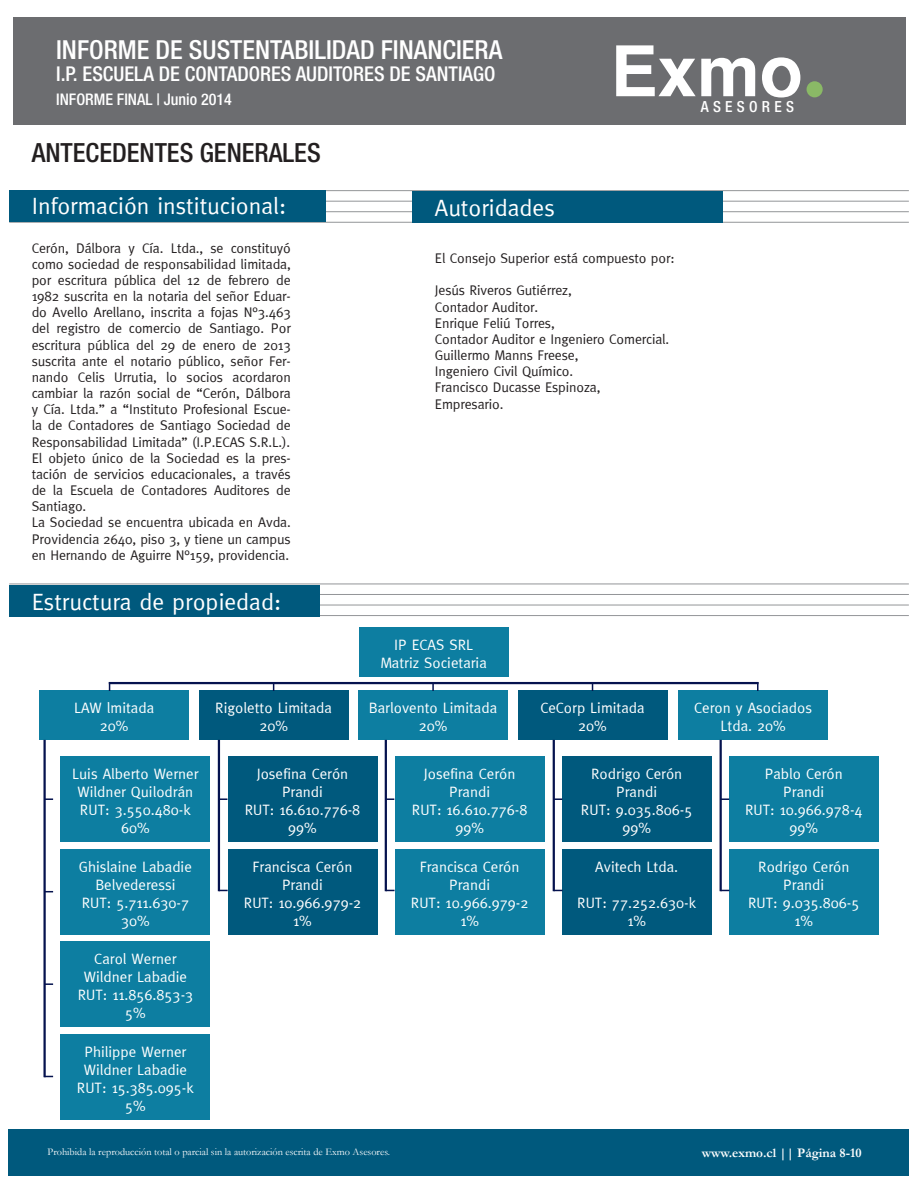
<style>
.page{position:relative;width:918px;height:1188px;background:#fff}
.page>*{position:absolute;margin:0;border:0;box-sizing:border-box;transform-origin:0 0}
.t1{font:500 condensed 26.4px "Helvetica Neue";color:#231f20}
.t2{font:500 condensed 26.25px "Helvetica Neue";color:#fff}
.t3{font:23.55px "Meta Normal";color:#fff}
.t4{font:500 condensed 20.4px "Helvetica Neue";color:#fff}
.t5{font:500 condensed 16.05px "Helvetica Neue";color:#fff}
.t6{font:500 condensed 15.3px "Helvetica Neue";letter-spacing:.28em;color:#fff}
.t7{font:15px/18px "Meta Normal";color:#fff;text-align:center}
.t8{font:13.95px/16.2px "Meta Normal";letter-spacing:-.01em;color:#231f20}
.t9{font:700 13.2px "Garamond";color:#fff}
.t10{font:10.35px "Garamond";color:#fff}
</style>
<div class="page">
<hr style="left:9px;top:584px;width:900px;height:1px;background:#939598">
<hr style="left:9px;top:594px;width:900px;height:1px;background:#939598">
<hr style="left:9px;top:605px;width:900px;height:1px;background:#939598">
<hr style="left:9px;top:615px;width:900px;height:1px;background:#939598">
<hr style="left:9px;top:190px;width:900px;height:1px;background:#939598">
<hr style="left:9px;top:201px;width:900px;height:1px;background:#939598">
<hr style="left:9px;top:211px;width:900px;height:1px;background:#939598">
<hr style="left:9px;top:222px;width:900px;height:1px;background:#939598">
<div style="left:9px;top:190px;width:317px;height:32px;background:#00597d"></div>
<div style="left:9px;top:585px;width:311px;height:32px;background:#00597d"></div>
<div style="left:412px;top:191px;width:311px;height:32px;background:#00597d"></div>
<div style="left:9px;top:1130px;width:900px;height:46px;background:#00597d"></div>
<div style="left:13px;top:18px;width:893px;height:107px;background:#6c6d70"></div>
<div style="left:807px;top:81px;width:16px;height:16px;background:#8ab966;border-radius:50%"></div>
<svg style="left:762px;top:57px;width:38px;height:41px"></svg>
<svg style="left:616px;top:45px;width:139px;height:51px"></svg>
<div style="left:772px;top:66px;width:19px;height:25px;background:#6c6d70;border-radius:50%"></div>
<div style="left:359px;top:627px;width:149px;height:49px;background:#0d7ea1"></div>
<div style="left:40px;top:691px;width:149px;height:49px;background:#0d7ea1"></div>
<div style="left:199px;top:691px;width:149px;height:49px;background:#00597d"></div>
<div style="left:358px;top:691px;width:150px;height:49px;background:#0d7ea1"></div>
<div style="left:518px;top:691px;width:149px;height:49px;background:#00597d"></div>
<div style="left:679px;top:691px;width:149px;height:49px;background:#0d7ea1"></div>
<div style="left:61px;top:757px;width:149px;height:85px;background:#0d7ea1"></div>
<div style="left:61px;top:849px;width:149px;height:85px;background:#0d7ea1"></div>
<div style="left:228px;top:757px;width:149px;height:85px;background:#00597d"></div>
<div style="left:228px;top:849px;width:149px;height:85px;background:#00597d"></div>
<div style="left:395px;top:757px;width:149px;height:85px;background:#0d7ea1"></div>
<div style="left:395px;top:849px;width:149px;height:85px;background:#0d7ea1"></div>
<div style="left:562px;top:757px;width:149px;height:85px;background:#00597d"></div>
<div style="left:562px;top:849px;width:149px;height:85px;background:#00597d"></div>
<div style="left:729px;top:757px;width:149px;height:85px;background:#0d7ea1"></div>
<div style="left:729px;top:849px;width:149px;height:85px;background:#0d7ea1"></div>
<div style="left:61px;top:942px;width:149px;height:85px;background:#0d7ea1"></div>
<div style="left:61px;top:1034px;width:149px;height:85px;background:#0d7ea1"></div>
<hr style="left:109px;top:682px;width:650px;height:2px;background:#05124e">
<svg style="left:46px;top:798px;width:7px;height:2px"></svg>
<svg style="left:220px;top:798px;width:7px;height:2px"></svg>
<svg style="left:387px;top:798px;width:7px;height:2px"></svg>
<svg style="left:555px;top:798px;width:7px;height:2px"></svg>
<svg style="left:722px;top:798px;width:7px;height:2px"></svg>
<svg style="left:46px;top:983px;width:7px;height:2px"></svg>
<svg style="left:432px;top:684px;width:2px;height:7px"></svg>
<svg style="left:757px;top:682px;width:2px;height:9px"></svg>
<hr style="left:43px;top:740px;width:3px;height:337px;background:#05124e">
<hr style="left:218px;top:740px;width:2px;height:151px;background:#05124e">
<hr style="left:385px;top:740px;width:2px;height:151px;background:#05124e">
<hr style="left:553px;top:740px;width:2px;height:151px;background:#05124e">
<hr style="left:720px;top:740px;width:2px;height:151px;background:#05124e">
<h2 class="t2" style="left:56px;top:34px;width:448px">INFORME DE SUSTENTABILIDAD FINANCIERA</h2>
<h3 class="t4" style="left:56px;top:62px;width:441px">I.P. ESCUELA DE CONTADORES AUDITORES DE SANTIAGO</h3>
<p class="t5" style="left:56px;top:89px;width:177px">INFORME FINAL | Junio 2014</p>
<h1 class="t1" style="left:32px;top:137px;width:291px">ANTECEDENTES GENERALES</h1>
<h3 class="t3" style="left:32px;top:193px;width:256px">Información institucional:</h3>
<h3 class="t3" style="left:435px;top:194px;width:121px">Autoridades</h3>
<p class="t8" style="left:32px;top:239px;width:261px">Cerón, Dálbora y Cía. Ltda., se constituyó como sociedad de responsabilidad limitada, por escritura pública del 12 de febrero de 1982 suscrita en la notaria del señor Eduar&shy;do Avello Arellano, inscrita a fojas N°3.463 del registro de comercio de Santiago. Por escritura pública del 29 de enero de 2013 suscrita ante el notario público, señor Fer&shy;nando Celis Urrutia, lo socios acordaron cambiar la razón social de “Cerón, Dálbora y Cía. Ltda.” a “Instituto Profesional Escue&shy;la de Contadores de Santiago Sociedad de Responsabilidad Limitada” (I.P.ECAS S.R.L.).<br>El objeto único de la Sociedad es la pres&shy;tación de servicios educacionales, a través de la Escuela de Contadores Auditores de Santiago.<br>La Sociedad se encuentra ubicada en Avda.<br>Providencia 2640, piso 3, y tiene un campus en Hernando de Aguirre N°159, providencia.</p>
<p class="t8" style="left:435px;top:250px;width:241px">El Consejo Superior está compuesto por:</p>
<p class="t8" style="left:435px;top:282px;width:236px">Jesús Riveros Gutiérrez,<br>Contador Auditor.<br>Enrique Feliú Torres,<br>Contador Auditor e Ingeniero Comercial.<br>Guillermo Manns Freese,<br>Ingeniero Civil Químico.<br>Francisco Ducasse Espinoza,<br>Empresario.</p>
<h3 class="t3" style="left:32px;top:588px;width:251px">Estructura de propiedad:</h3>
<p class="t7" style="left:380px;top:635px;width:108px">IP ECAS SRL<br>Matriz Societaria</p>
<p class="t6" style="left:701px;top:97px;width:95px">ASESORES</p>
<p class="t7" style="left:74px;top:699px;width:82px">LAW lmitada<br>20%</p>
<p class="t7" style="left:72px;top:765px;width:128px">Luis Alberto Werner<br>Wildner Quilodrán<br>RUT: 3.550.480-k<br>60%</p>
<p class="t7" style="left:79px;top:857px;width:114px">Ghislaine Labadie<br>Belvederessi<br>RUT: 5.711.630-7<br>30%</p>
<p class="t7" style="left:78px;top:950px;width:117px">Carol Werner<br>Wildner Labadie<br>RUT: 11.856.853-3<br>5%</p>
<p class="t7" style="left:77px;top:1042px;width:118px">Philippe Werner<br>Wildner Labadie<br>RUT: 15.385.095-k<br>5%</p>
<p class="t7" style="left:215px;top:699px;width:118px">Rigoletto Limitada<br>20%</p>
<p class="t7" style="left:369px;top:699px;width:130px">Barlovento Limitada<br>20%</p>
<p class="t7" style="left:540px;top:699px;width:106px">CeCorp Limitada<br>20%</p>
<p class="t7" style="left:694px;top:699px;width:119px">Ceron y Asociados<br>Ltda. 20%</p>
<p class="t7" style="left:245px;top:765px;width:117px">Josefina Cerón<br>Prandi<br>RUT: 16.610.776-8<br>99%</p>
<p class="t7" style="left:244px;top:857px;width:119px">Francisca Cerón<br>Prandi<br>RUT: 10.966.979-2<br>1%</p>
<p class="t7" style="left:412px;top:765px;width:117px">Josefina Cerón<br>Prandi<br>RUT: 16.610.776-8<br>99%</p>
<p class="t7" style="left:411px;top:857px;width:119px">Francisca Cerón<br>Prandi<br>RUT: 10.966.979-2<br>1%</p>
<p class="t7" style="left:581px;top:765px;width:113px">Rodrigo Cerón<br>Prandi<br>RUT: 9.035.806-5<br>99%</p>
<p class="t7" style="left:595px;top:857px;width:84px">Avitech Ltda.</p>
<p class="t7" style="left:577px;top:893px;width:120px">RUT: 77.252.630-k<br>1%</p>
<p class="t7" style="left:745px;top:765px;width:119px">Pablo Cerón<br>Prandi<br>RUT: 10.966.978-4<br>99%</p>
<p class="t7" style="left:748px;top:857px;width:113px">Rodrigo Cerón<br>Prandi<br>RUT: 9.035.806-5<br>1%</p>
<p class="t10" style="left:48px;top:1146px;width:344px">Prohibida la reproducción total o parcial sin la autorización escrita de Exmo Asesores.</p>
<p class="t9" style="left:702px;top:1145px;width:161px">www.exmo.cl || Página 8-10</p>
</div>
